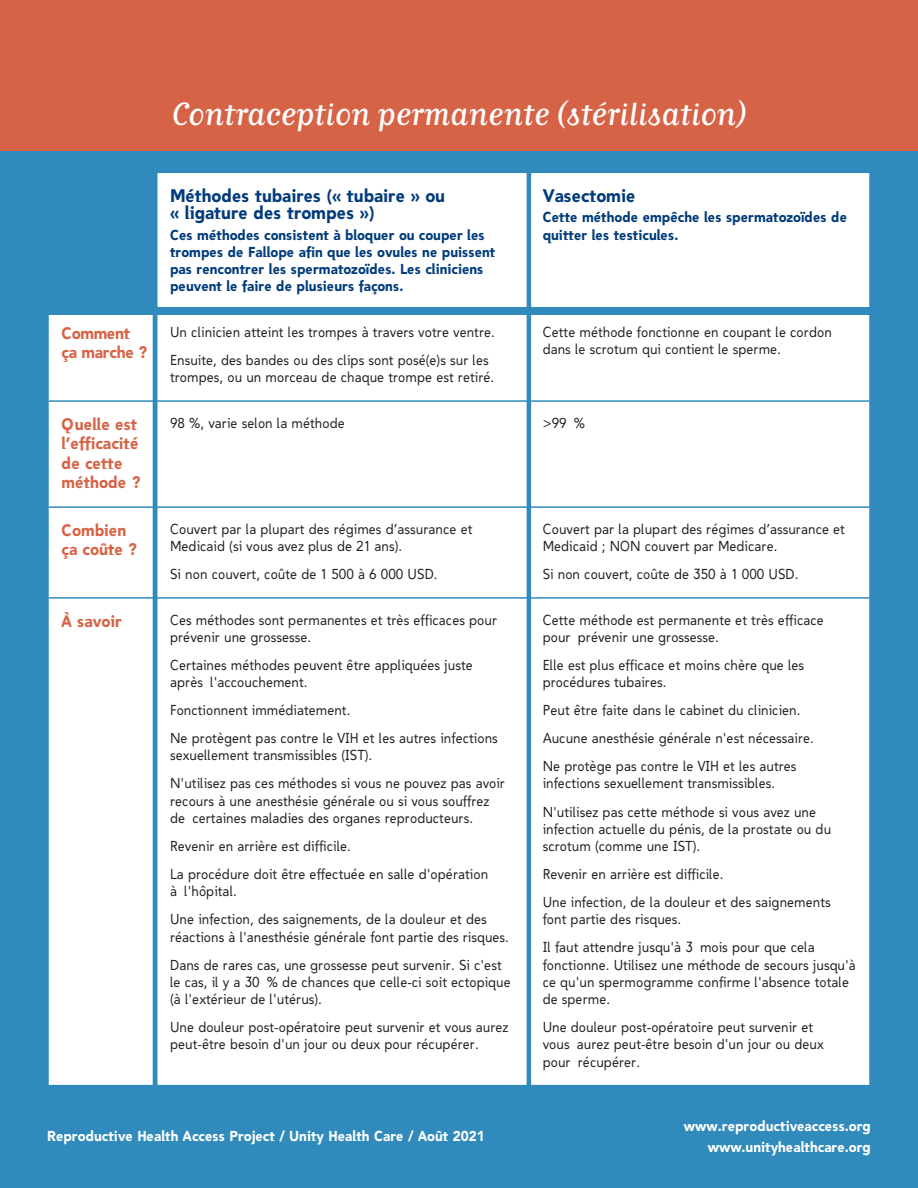
<style>
.page{position:relative;width:918px;height:1188px;background:#308bbc}
.page>*{position:absolute;margin:0;border:0;box-sizing:border-box;transform-origin:0 0}
.t1{font:31.5px "Matrix II Script OT";color:#fff}
.subhead{font:700 18px/17.2px "Bawdy";color:#013b79}
.method{font:700 16.5px/19.5px "Bawdy";color:#d76347}
.method-2{font:700 16.5px/19.5px "Bawdy";letter-spacing:-.02em;color:#d76347}
.body{font:14.25px/17.2px "Bawdy";color:#231f20}
.subhead-2{font:700 14.25px/17.2px "Bawdy";color:#013b79}
.body-2{font:700 14.25px "Bawdy";color:#fff}
</style>
<div class="page">
<div style="left:157px;top:172px;width:372px;height:138px;background:#fff"></div>
<div style="left:529px;top:172px;width:341px;height:138px;background:#fff"></div>
<div style="left:49px;top:315px;width:820px;height:770px;background:#fff"></div>
<hr style="left:157px;top:172px;width:372px;height:1px;background:#308bbc">
<hr style="left:529px;top:172px;width:342px;height:1px;background:#308bbc">
<hr style="left:869px;top:173px;width:2px;height:137px;background:#308bbc">
<hr style="left:47px;top:400px;width:110px;height:2px;background:#308bbc">
<hr style="left:157px;top:400px;width:372px;height:2px;background:#308bbc">
<hr style="left:529px;top:400px;width:342px;height:2px;background:#308bbc">
<hr style="left:47px;top:506px;width:110px;height:2px;background:#308bbc">
<hr style="left:157px;top:506px;width:372px;height:2px;background:#308bbc">
<hr style="left:529px;top:506px;width:342px;height:2px;background:#308bbc">
<hr style="left:47px;top:597px;width:110px;height:2px;background:#308bbc">
<hr style="left:157px;top:597px;width:372px;height:2px;background:#308bbc">
<hr style="left:529px;top:597px;width:342px;height:2px;background:#308bbc">
<hr style="left:153px;top:101px;width:4px;height:1014px;background:#308bbc">
<div style="left:0;top:0;width:918px;height:150px;background:#d76347"></div>
<div style="left:0;top:307px;width:904px;height:8px;background:#308bbc"></div>
<hr style="left:527px;top:173px;width:4px;height:941px;background:#308bbc">
<p class="t1" style="left:172px;top:96px;width:576px">Contraception permanente (stérilisation)</p>
<p class="subhead" style="left:170px;top:187px;width:277px">Méthodes tubaires (« tubaire » ou « ligature des trompes »)</p>
<p class="subhead-2" style="left:170px;top:226px;width:327px">Ces méthodes consistent à bloquer ou couper les trompes de Fallope afin que les ovules ne puissent pas rencontrer les spermatozoïdes. Les cliniciens peuvent le faire de plusieurs façons.</p>
<p class="method-2" style="left:62px;top:323px;width:87px">Comment ça marche ?</p>
<p class="body" style="left:170px;top:323px;width:326px">Un clinicien atteint les trompes à travers votre ventre.</p>
<p class="body" style="left:170px;top:352px;width:326px">Ensuite, des bandes ou des clips sont posé(e)s sur les trompes, ou un morceau de chaque trompe est retiré.</p>
<p class="subhead" style="left:543px;top:187px;width:94px">Vasectomie</p>
<p class="subhead-2" style="left:543px;top:209px;width:306px">Cette méthode empêche les spermatozoïdes de quitter les testicules.</p>
<p class="body" style="left:543px;top:323px;width:291px">Cette méthode fonctionne en coupant le cordon dans le scrotum qui contient le sperme.</p>
<p class="method" style="left:62px;top:414px;width:80px">Quelle est l’efficacité de cette méthode ?</p>
<p class="body" style="left:170px;top:414px;width:176px">98 %, varie selon la méthode</p>
<p class="body" style="left:543px;top:414px;width:44px">&gt;99 %</p>
<p class="method" style="left:62px;top:520px;width:77px">Combien ça coûte ?</p>
<p class="body" style="left:170px;top:520px;width:304px">Couvert par la plupart des régimes d’assurance et<br>Medicaid (si vous avez plus de 21 ans).</p>
<p class="body" style="left:170px;top:566px;width:269px">Si non couvert, coûte de 1 500 à 6 000 USD.</p>
<p class="body" style="left:543px;top:520px;width:304px">Couvert par la plupart des régimes d’assurance et<br>Medicaid ; NON couvert par Medicare.</p>
<p class="body" style="left:543px;top:566px;width:258px">Si non couvert, coûte de 350 à 1 000 USD.</p>
<p class="method" style="left:62px;top:611px;width:62px">À savoir</p>
<p class="body" style="left:170px;top:611px;width:329px">Ces méthodes sont permanentes et très efficaces pour prévenir une grossesse.</p>
<p class="body" style="left:170px;top:656px;width:304px">Certaines méthodes peuvent être appliquées juste après l'accouchement.</p>
<p class="body" style="left:170px;top:702px;width:182px">Fonctionnent immédiatement.</p>
<p class="body" style="left:170px;top:730px;width:329px">Ne protègent pas contre le VIH et les autres infections sexuellement transmissibles (IST).</p>
<p class="body" style="left:170px;top:775px;width:337px">N'utilisez pas ces méthodes si vous ne pouvez pas avoir recours à une anesthésie générale ou si vous souffrez de certaines maladies des organes reproducteurs.</p>
<p class="body" style="left:170px;top:838px;width:182px">Revenir en arrière est difficile.</p>
<p class="body" style="left:170px;top:866px;width:320px">La procédure doit être effectuée en salle d'opération à l'hôpital.</p>
<p class="body" style="left:170px;top:911px;width:340px">Une infection, des saignements, de la douleur et des réactions à l'anesthésie générale font partie des risques.</p>
<p class="body" style="left:170px;top:956px;width:342px">Dans de rares cas, une grossesse peut survenir. Si c'est le cas, il y a 30 % de chances que celle-ci soit ectopique (à l'extérieur de l'utérus).</p>
<p class="body" style="left:170px;top:1019px;width:340px">Une douleur post-opératoire peut survenir et vous aurez peut-être besoin d'un jour ou deux pour récupérer.</p>
<p class="body-2" style="left:47px;top:1128px;width:439px">Reproductive Health Access Project / Unity Health Care / Août 2021</p>
<p class="body" style="left:543px;top:611px;width:283px">Cette méthode est permanente et très efficace pour prévenir une grossesse.</p>
<p class="body" style="left:543px;top:656px;width:263px">Elle est plus efficace et moins chère que les procédures tubaires.</p>
<p class="body" style="left:543px;top:702px;width:259px">Peut être faite dans le cabinet du clinicien.</p>
<p class="body" style="left:543px;top:730px;width:273px">Aucune anesthésie générale n'est nécessaire.</p>
<p class="body" style="left:543px;top:758px;width:255px">Ne protège pas contre le VIH et les autres infections sexuellement transmissibles.</p>
<p class="body" style="left:543px;top:803px;width:290px">N'utilisez pas cette méthode si vous avez une infection actuelle du pénis, de la prostate ou du scrotum (comme une IST).</p>
<p class="body" style="left:543px;top:866px;width:182px">Revenir en arrière est difficile.</p>
<p class="body" style="left:543px;top:894px;width:290px">Une infection, de la douleur et des saignements font partie des risques.</p>
<p class="body" style="left:543px;top:939px;width:315px">Il faut attendre jusqu'à 3 mois pour que cela fonctionne. Utilisez une méthode de secours jusqu'à ce qu'un spermogramme confirme l'absence totale de sperme.</p>
<p class="body" style="left:543px;top:1019px;width:283px">Une douleur post-opératoire peut survenir et vous aurez peut-être besoin d'un jour ou deux pour récupérer.</p>
<p class="body-2" style="left:684px;top:1117px;width:188px">www.reproductiveaccess.org</p>
<p class="body-2" style="left:708px;top:1138px;width:164px">www.unityhealthcare.org</p>
</div>
